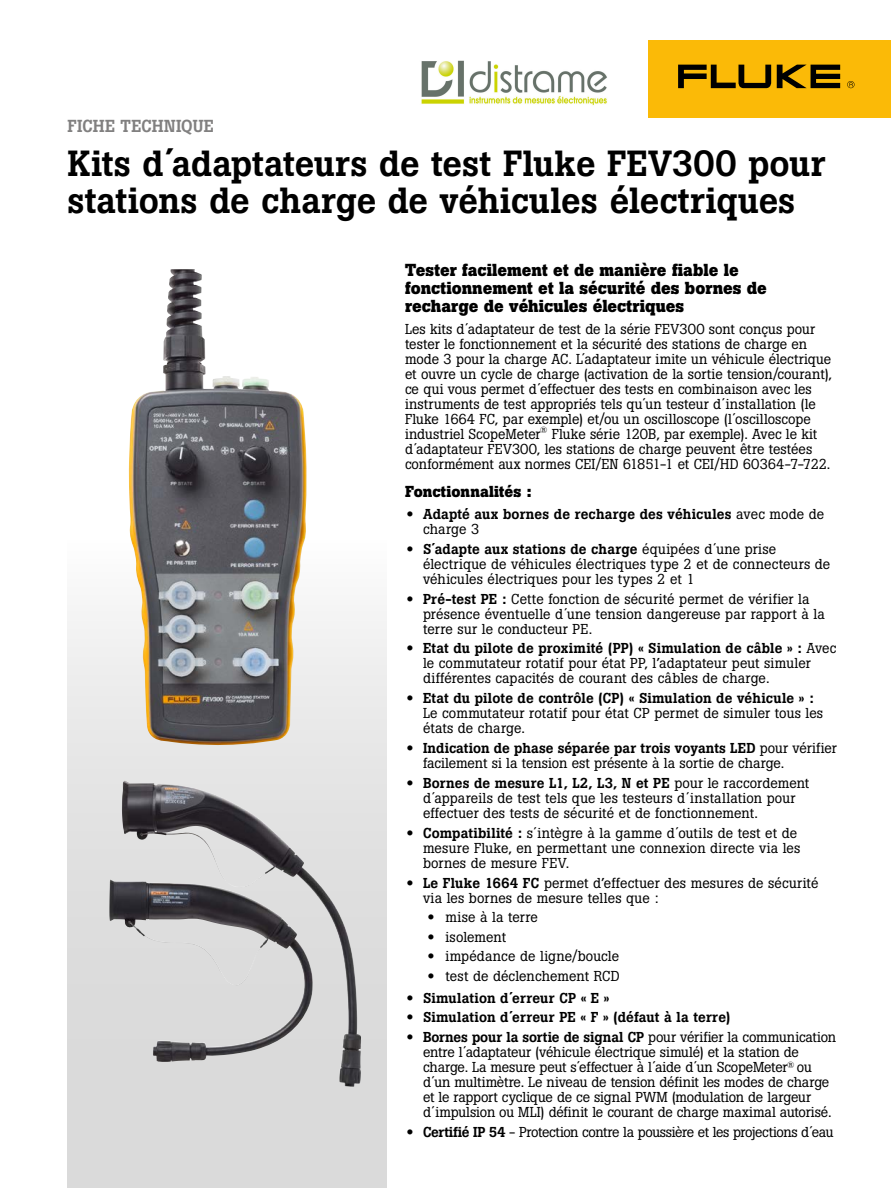
<style>
.page{position:relative;width:891px;height:1188px;background:#fff}
.page>*{position:absolute;margin:0;border:0;box-sizing:border-box;transform-origin:0 0}
.t1{font:500 36px/37.5px "Boton Pro";color:#000}
.t2{font:700 17.25px/18px "Boton Pro";color:#000}
.t3{font:500 17.25px "Boton Pro";letter-spacing:.01em;color:#818080}
.t4{font:700 15.75px "Boton Pro";letter-spacing:.005em;color:#000}
.t5{font:14.25px/15px "Boton Pro";color:#000}
.t6{font:500 14.25px/15px "Boton Pro";letter-spacing:.01em;color:#000}
.t7{font:14.25px "Boton Pro";letter-spacing:-.025em;color:#000}
.s1{font-family:"Helvetica Neue LT Pro";font-weight:100;font-stretch:expanded}
.s2{font-weight:400}
.s3{font-weight:500}
</style>
<div class="page">
<div style="left:68px;top:540px;width:319px;height:648px;background:linear-gradient(to bottom,#f4f4f4,#d1d1d1)"></div>
<div style="left:648px;top:40px;width:243px;height:78px;background:#fbba07"></div>
<svg style="left:777px;top:65px;width:63px;height:23px"></svg>
<svg style="left:678px;top:65px;width:93px;height:23px"></svg>
<svg style="left:847px;top:81px;width:8px;height:7px"></svg>
<img style="left:129px;top:269px;width:178px;height:477px">
<img style="left:122px;top:782px;width:239px;height:305px">
<img style="left:421px;top:60px;width:186px;height:46px">
<p class="t3" style="left:68px;top:115px;width:148px">FICHE TECHNIQUE</p>
<h1 class="t1" style="left:68px;top:144px;width:760px">Kits d´adaptateurs de test Fluke FEV300 pour stations de charge de véhicules électriques</h1>
<p class="t2" style="left:405px;top:261px;width:363px">Tester facilement et de manière fiable le fonctionnement et la sécurité des bornes de recharge de véhicules électriques</p>
<p class="t5" style="left:405px;top:322px;width:429px">Les kits d´adaptateur de test de la série FEV300 sont conçus pour tester le fonctionnement et la sécurité des stations de charge en mode 3 pour la charge AC. L´adaptateur imite un véhicule électrique et ouvre un cycle de charge (activation de la sortie tension/courant), ce qui vous permet d´effectuer des tests en combinaison avec les instruments de test appropriés tels qu´un testeur d´installation (le Fluke 1664 FC, par exemple) et/ou un oscilloscope (l´oscilloscope industriel ScopeMeter<sup>®</sup> Fluke série 120B, par exemple). Avec le kit d´adaptateur FEV300, les stations de charge peuvent être testées conformément aux normes CEI/EN 61851-1 et CEI/HD 60364-7-722.</p>
<p class="t4" style="left:405px;top:481px;width:128px">Fonctionnalités :</p>
<p class="t6" style="left:423px;top:506px;width:403px;text-indent:-17px"><span class="s1">•</span> Adapté aux bornes de recharge des véhicules <span class="s2">avec mode de charge 3</span></p>
<p class="t5" style="left:423px;top:541px;width:409px;text-indent:-17px"><span class="s1">•</span> <span class="s3">S´adapte aux stations de charge</span> équipées d´une prise électrique de véhicules électriques type 2 et de connecteurs de véhicules électriques pour les types 2 et 1</p>
<p class="t5" style="left:423px;top:591px;width:403px;text-indent:-17px"><span class="s1">•</span> <span class="s3">Pré-test PE :</span> Cette fonction de sécurité permet de vérifier la présence éventuelle d´une tension dangereuse par rapport à la terre sur le conducteur PE.</p>
<p class="t5" style="left:423px;top:641px;width:415px;text-indent:-16px"><span class="s1">•</span> <span class="s3">Etat du pilote de proximité (PP) « Simulation de câble » :</span> Avec le commutateur rotatif pour état PP, l’adaptateur peut simuler différentes capacités de courant des câbles de charge.</p>
<p class="t5" style="left:423px;top:691px;width:402px;text-indent:-17px"><span class="s1">•</span> <span class="s3">Etat du pilote de contrôle (CP) « Simulation de véhicule » :<br></span>Le commutateur rotatif pour état CP permet de simuler tous les états de charge.</p>
<p class="t5" style="left:423px;top:741px;width:415px;text-indent:-17px"><span class="s1">•</span> <span class="s3">Indication de phase séparée par trois voyants LED</span> pour vérifier facilement si la tension est présente à la sortie de charge.</p>
<p class="t5" style="left:423px;top:776px;width:388px;text-indent:-17px"><span class="s1">•</span> <span class="s3">Bornes de mesure L1, L2, L3, N et PE</span> pour le raccordement d´appareils de test tels que les testeurs d´installation pour effectuer des tests de sécurité et de fonctionnement.</p>
<p class="t5" style="left:423px;top:825px;width:379px;text-indent:-17px"><span class="s1">•</span> <span class="s3">Compatibilité :</span> s´intègre à la gamme d´outils de test et de mesure Fluke, en permettant une connexion directe via les bornes de mesure FEV.</p>
<p class="t5" style="left:423px;top:875px;width:397px;text-indent:-17px"><span class="s1">•</span> <span class="s3">Le Fluke 1664 FC</span> permet d’effectuer des mesures de sécurité via les bornes de mesure telles que :</p>
<p class="t5" style="left:428px;top:910px;width:112px"><span class="s1">•</span> mise à la terre</p>
<p class="t5" style="left:428px;top:929px;width:80px"><span class="s1">•</span> isolement</p>
<p class="t5" style="left:428px;top:949px;width:193px"><span class="s1">•</span> impédance de ligne/boucle</p>
<p class="t5" style="left:428px;top:968px;width:194px"><span class="s1">•</span> test de déclenchement RCD</p>
<p class="t6" style="left:407px;top:990px;width:204px"><span class="s1">•</span> Simulation d´erreur CP « E »</p>
<p class="t6" style="left:407px;top:1010px;width:326px"><span class="s1">•</span> Simulation d´erreur PE « F » (défaut à la terre)</p>
<p class="t5" style="left:423px;top:1030px;width:415px;text-indent:-17px"><span class="s1">•</span> <span class="s3">Bornes pour la sortie de signal CP</span> pour vérifier la communication entre l´adaptateur (véhicule électrique simulé) et la station de charge. La mesure peut s´effectuer à l´aide d´un ScopeMeter<sup>®</sup> ou d´un multimètre. Le niveau de tension définit les modes de charge et le rapport cyclique de ce signal PWM (modulation de largeur d´impulsion ou MLI) définit le courant de charge maximal autorisé.</p>
<p class="t7" style="left:407px;top:1123px;width:428px"><span class="s1">•</span> <span class="s3">Certifié IP 54</span> - Protection contre la poussière et les projections d´eau</p>
</div>
